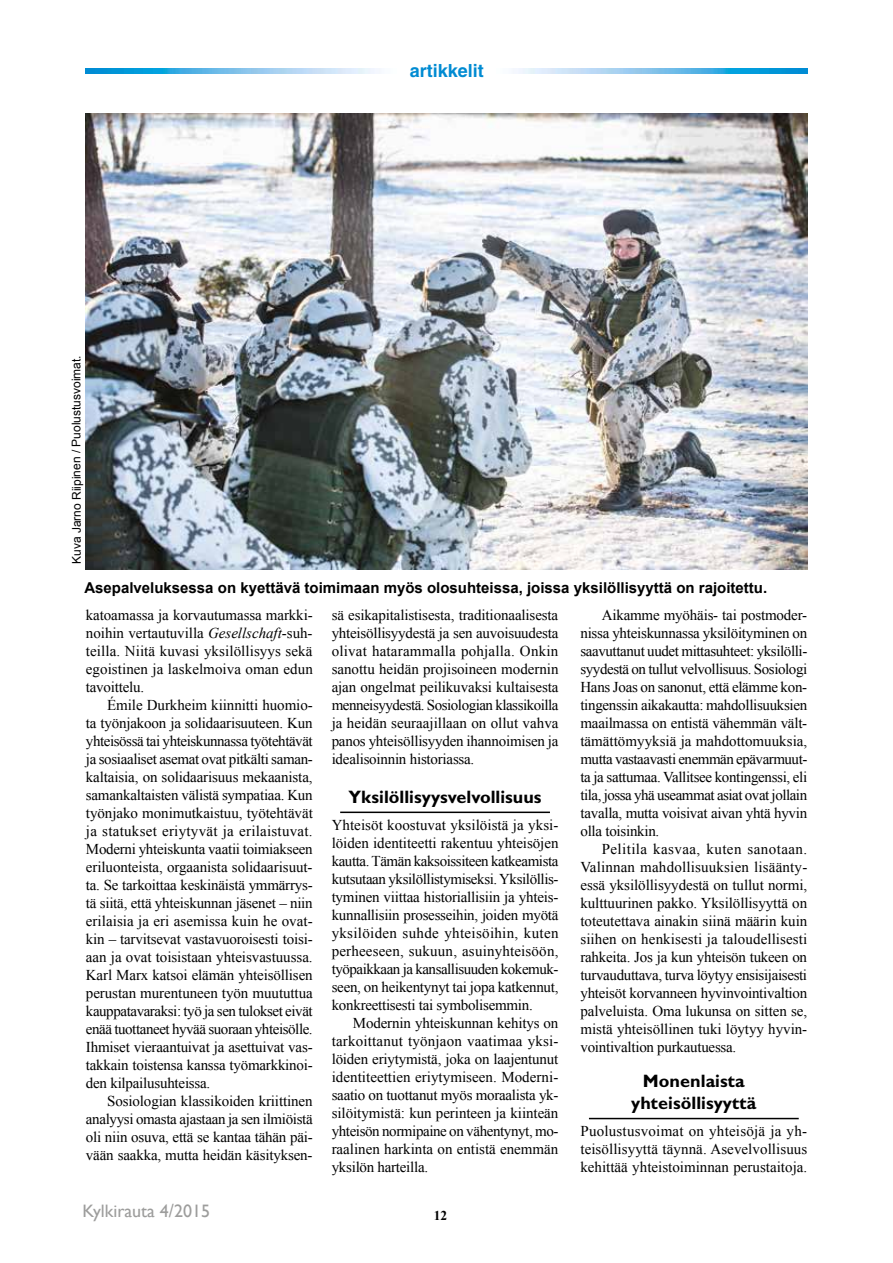
<style>
.page{position:relative;width:893px;height:1263px;background:#fff}
.page>*{position:absolute;margin:0;border:0;box-sizing:border-box;transform-origin:0 0}
.t1{font:700 18px/22.5px "Gill Sans MT Std";color:#000;text-align:center}
.t2{font:18px "Gill Sans";color:#9d9d9c}
.t3{font:700 18px "Helvetica";color:#008bd2}
.t4{font:15px/18px "Times New Roman";letter-spacing:-.015em;color:#000;text-align:justify}
.t5{font:700 15px "Arial";color:#000}
.t6{font:700 13.5px "Times New Roman";color:#000}
.t7{font:12px "Arial";letter-spacing:-.005em;color:#000}
.s1{font-style:italic}
</style>
<div class="page">
<img style="left:85px;top:69px;width:295px;height:4px">
<img style="left:513px;top:69px;width:295px;height:4px">
<hr style="left:340px;top:811px;width:210px;height:2px;background:#000">
<hr style="left:589px;top:1118px;width:210px;height:1px;background:#000">
<img style="left:85px;top:113px;width:723px;height:456px">
<p class="t7" style="left:69px;top:564px;width:210px;rotate:-90deg">Kuva Jarno Riipinen / Puolustusvoimat.</p>
<p class="t3" style="left:410px;top:60px;width:75px">artikkelit</p>
<p class="t5" style="left:84px;top:578px;width:684px">Asepalveluksessa on kyettävä toimimaan myös olosuhteissa, joissa yksilöllisyyttä on rajoitettu.</p>
<p class="t4" style="left:86px;top:606px;width:228px">katoamassa ja korvautumassa markki&shy;noihin vertautuvilla <span class="s1">Gesellschaft</span>-suh&shy;teilla. Niitä kuvasi yksilöllisyys sekä egoistinen ja laskelmoiva oman edun tavoittelu.</p>
<p class="t4" style="left:86px;top:696px;width:228px;text-indent:21px">Émile Durkheim kiinnitti huomio&shy;ta työnjakoon ja solidaarisuuteen. Kun yhteisössä tai yhteiskunnassa työtehtävät ja sosiaaliset asemat ovat pitkälti saman&shy;kaltaisia, on solidaarisuus mekaanista, samankaltaisten välistä sympatiaa. Kun työnjako monimutkaistuu, työtehtävät ja statukset eriytyvät ja erilaistuvat.<br>Moderni yhteiskunta vaatii toimiakseen eriluonteista, orgaanista solidaarisuut&shy;ta. Se tarkoittaa keskinäistä ymmärrys&shy;tä siitä, että yhteiskunnan jäsenet – niin erilaisia ja eri asemissa kuin he ovat&shy;kin – tarvitsevat vastavuoroisesti toisi&shy;aan ja ovat toisistaan yhteisvastuussa.<br>Karl Marx katsoi elämän yhteisöllisen perustan murentuneen työn muututtua kauppatavaraksi: työ ja sen tulokset eivät enää tuottaneet hyvää suoraan yhteisölle.<br>Ihmiset vieraantuivat ja asettuivat vas&shy;takkain toistensa kanssa työmarkkinoi&shy;den kilpailusuhteissa.</p>
<p class="t4" style="left:86px;top:1092px;width:228px;text-indent:21px">Sosiologian klassikoiden kriittinen analyysi omasta ajastaan ja sen ilmiöistä oli niin osuva, että se kantaa tähän päi&shy;vään saakka, mutta heidän käsityksen-</p>
<p class="t4" style="left:332px;top:606px;width:228px">sä esikapitalistisesta, traditionaalisesta yhteisöllisyydestä ja sen auvoisuudesta olivat hatarammalla pohjalla. Onkin sanottu heidän projisoineen modernin ajan ongelmat peilikuvaksi kultaisesta menneisyydestä. Sosiologian klassikoilla ja heidän seuraajillaan on ollut vahva panos yhteisöllisyyden ihannoimisen ja idealisoinnin historiassa.</p>
<p class="t1" style="left:349px;top:785px;width:195px">Yksilöllisyysvelvollisuus</p>
<p class="t4" style="left:332px;top:816px;width:228px">Yhteisöt koostuvat yksilöistä ja yksi&shy;löiden identiteetti rakentuu yhteisöjen kautta. Tämän kaksoissiteen katkeamista kutsutaan yksilöllistymiseksi. Yksilöllis&shy;tyminen viittaa historiallisiin ja yhteis&shy;kunnallisiin prosesseihin, joiden myötä yksilöiden suhde yhteisöihin, kuten perheeseen, sukuun, asuinyhteisöön, työpaikkaan ja kansallisuuden kokemuk&shy;seen, on heikentynyt tai jopa katkennut, konkreettisesti tai symbolisemmin.</p>
<p class="t4" style="left:332px;top:1014px;width:228px;text-indent:21px">Modernin yhteiskunnan kehitys on tarkoittanut työnjaon vaatimaa yksi&shy;löiden eriytymistä, joka on laajentunut identiteettien eriytymiseen. Moderni&shy;saatio on tuottanut myös moraalista yk&shy;silöitymistä: kun perinteen ja kiinteän yhteisön normipaine on vähentynyt, mo&shy;raalinen harkinta on entistä enemmän yksilön harteilla.</p>
<p class="t2" style="left:83px;top:1201px;width:129px">Kylkirauta 4/2015</p>
<p class="t6" style="left:434px;top:1206px;width:15px">12</p>
<p class="t4" style="left:580px;top:606px;width:228px;text-indent:21px">Aikamme myöhäis- tai postmoder&shy;nissa yhteiskunnassa yksilöityminen on saavuttanut uudet mittasuhteet: yksilölli&shy;syydestä on tullut velvollisuus. Sosiologi Hans Joas on sanonut, että elämme kon&shy;tingenssin aikakautta: mahdollisuuksien maailmassa on entistä vähemmän vält&shy;tämättömyyksiä ja mahdottomuuksia, mutta vastaavasti enemmän epävarmuut&shy;ta ja sattumaa. Vallitsee kontingenssi, eli tila, jossa yhä useammat asiat ovat jollain tavalla, mutta voisivat aivan yhtä hyvin olla toisinkin.</p>
<p class="t4" style="left:580px;top:840px;width:228px;text-indent:21px">Pelitila kasvaa, kuten sanotaan.<br>Valinnan mahdollisuuksien lisäänty&shy;essä yksilöllisyydestä on tullut normi, kulttuurinen pakko. Yksilöllisyyttä on toteutettava ainakin siinä määrin kuin siihen on henkisesti ja taloudellisesti rahkeita. Jos ja kun yhteisön tukeen on turvauduttava, turva löytyy ensisijaisesti yhteisöt korvanneen hyvinvointivaltion palveluista. Oma lukunsa on sitten se, mistä yhteisöllinen tuki löytyy hyvin&shy;vointivaltion purkautuessa.</p>
<p class="t1" style="left:631px;top:1069px;width:127px">Monenlaista yhteisöllisyyttä</p>
<p class="t4" style="left:580px;top:1122px;width:228px">Puolustusvoimat on yhteisöjä ja yh&shy;teisöllisyyttä täynnä. Asevelvollisuus kehittää yhteistoiminnan perustaitoja.</p>
</div>
